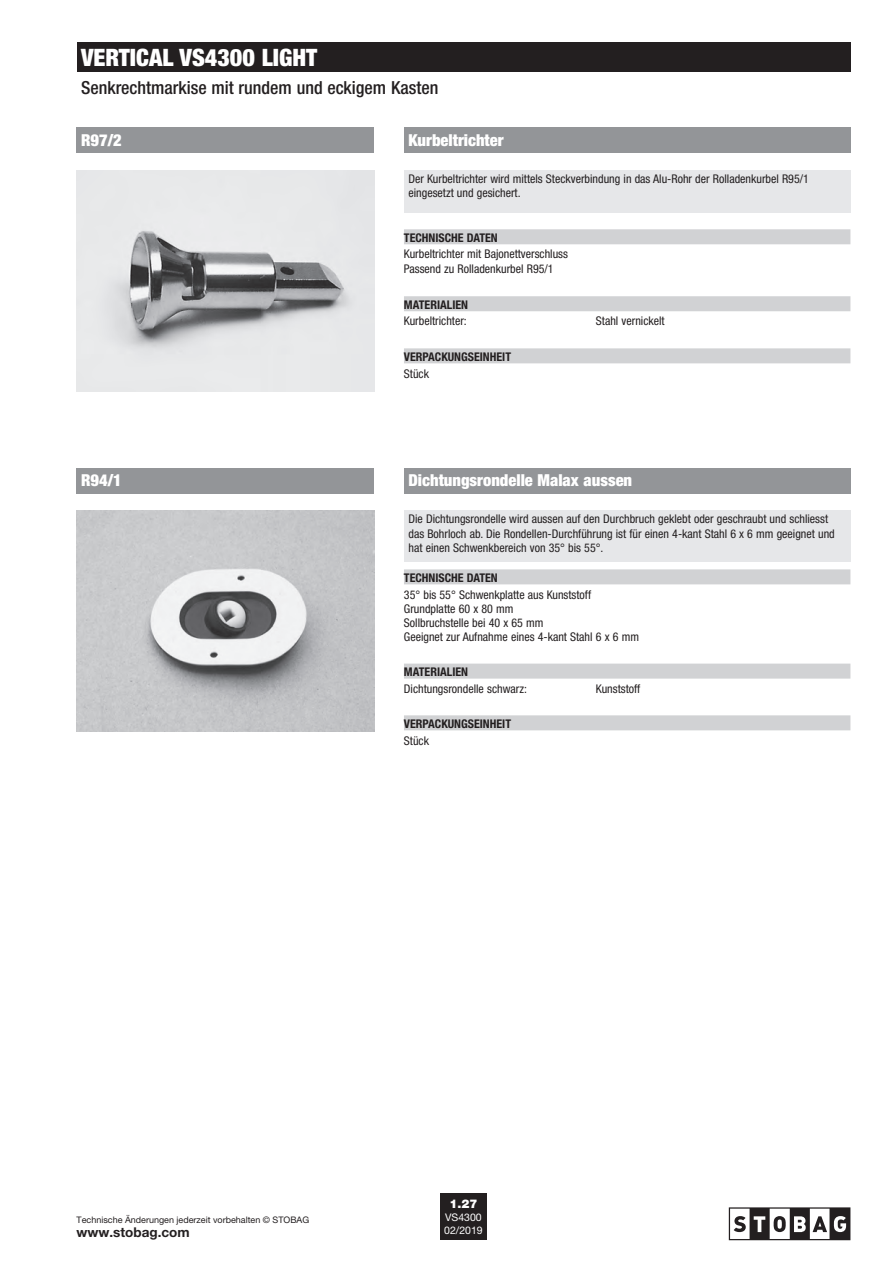
<style>
.page{position:relative;width:893px;height:1263px;background:#fff}
.page>*{position:absolute;margin:0;border:0;box-sizing:border-box;transform-origin:0 0}
.t1{font:900 condensed 24px "Helvetica Neue LT Pro";color:#fff}
.t2{font:500 condensed 18px "Helvetica Neue LT Pro";color:#231f20}
.t3{font:900 condensed 16.5px "Helvetica Neue LT Pro";color:#fff}
.t4{font:700 13.5px "Helvetica Neue LT Pro";color:#231f20}
.t5{font:condensed 12px/14.2px "Helvetica Neue LT Pro";color:#231f20}
.t6{font:700 condensed 12px "Helvetica Neue LT Pro";color:#231f20}
.t7{font:900 12px "Helvetica Neue LT Pro";color:#fff}
.t8{font:10.5px "Helvetica Neue LT Pro";color:#fff}
.t9{font:9px "Helvetica Neue LT Pro";color:#231f20}
</style>
<div class="page">
<div style="left:77px;top:43px;width:773px;height:29px;background:#231f20"></div>
<img style="left:77px;top:510px;width:297px;height:221px">
<img style="left:77px;top:170px;width:297px;height:221px">
<div style="left:404px;top:468px;width:446px;height:25px;background:#939598"></div>
<div style="left:404px;top:510px;width:446px;height:51px;background:#e6e7e9"></div>
<div style="left:404px;top:715px;width:446px;height:15px;background:#d1d2d4"></div>
<div style="left:404px;top:569px;width:446px;height:15px;background:#d1d2d4"></div>
<div style="left:404px;top:664px;width:446px;height:15px;background:#d1d2d4"></div>
<div style="left:404px;top:128px;width:446px;height:25px;background:#939598"></div>
<div style="left:404px;top:170px;width:446px;height:43px;background:#e6e7e9"></div>
<div style="left:404px;top:348px;width:446px;height:15px;background:#d1d2d4"></div>
<div style="left:404px;top:229px;width:446px;height:15px;background:#d1d2d4"></div>
<div style="left:404px;top:296px;width:446px;height:15px;background:#d1d2d4"></div>
<div style="left:440px;top:1193px;width:47px;height:47px;background:#231f20"></div>
<svg style="left:729px;top:1207px;width:121px;height:33px"></svg>
<div style="left:77px;top:468px;width:297px;height:25px;background:#939598"></div>
<div style="left:77px;top:128px;width:297px;height:25px;background:#939598"></div>
<h1 class="t1" style="left:81px;top:43px;width:238px">VERTICAL VS4300 LIGHT</h1>
<h2 class="t2" style="left:81px;top:76px;width:359px">Senkrechtmarkise mit rundem und eckigem Kasten</h2>
<h3 class="t3" style="left:81px;top:130px;width:42px">R97/2</h3>
<h3 class="t3" style="left:81px;top:470px;width:42px">R94/1</h3>
<h3 class="t3" style="left:408px;top:130px;width:97px">Kurbeltrichter</h3>
<p class="t5" style="left:408px;top:172px;width:402px">Der Kurbeltrichter wird mittels Steckverbindung in das Alu-Rohr der Rolladenkurbel R95/1 eingesetzt und gesichert.</p>
<p class="t6" style="left:404px;top:231px;width:95px">TECHNISCHE DATEN</p>
<p class="t5" style="left:404px;top:247px;width:166px">Kurbeltrichter mit Bajonettverschluss<br>Passend zu Rolladenkurbel R95/1</p>
<p class="t6" style="left:404px;top:297px;width:66px">MATERIALIEN</p>
<p class="t5" style="left:404px;top:314px;width:64px">Kurbeltrichter:</p>
<p class="t5" style="left:596px;top:314px;width:70px">Stahl vernickelt</p>
<p class="t6" style="left:404px;top:350px;width:109px">VERPACKUNGSEINHEIT</p>
<p class="t5" style="left:404px;top:366px;width:27px">Stück</p>
<h3 class="t3" style="left:408px;top:470px;width:225px">Dichtungsrondelle Malax aussen</h3>
<p class="t5" style="left:408px;top:512px;width:428px">Die Dichtungsrondelle wird aussen auf den Durchbruch geklebt oder geschraubt und schliesst das Bohrloch ab. Die Rondellen-Durchführung ist für einen 4-kant Stahl 6 x 6 mm geeignet und hat einen Schwenkbereich von 35° bis 55°.</p>
<p class="t6" style="left:404px;top:571px;width:95px">TECHNISCHE DATEN</p>
<p class="t5" style="left:404px;top:587px;width:237px">35° bis 55° Schwenkplatte aus Kunststoff Grundplatte 60 x 80 mm<br>Sollbruchstelle bei 40 x 65 mm<br>Geeignet zur Aufnahme eines 4-kant Stahl 6 x 6 mm</p>
<p class="t6" style="left:404px;top:665px;width:66px">MATERIALIEN</p>
<p class="t5" style="left:404px;top:681px;width:124px">Dichtungsrondelle schwarz:</p>
<p class="t5" style="left:596px;top:681px;width:46px">Kunststoff</p>
<p class="t6" style="left:404px;top:717px;width:109px">VERPACKUNGSEINHEIT</p>
<p class="t5" style="left:404px;top:733px;width:27px">Stück</p>
<p class="t7" style="left:449px;top:1197px;width:30px">1.27</p>
<p class="t8" style="left:445px;top:1211px;width:38px">VS4300</p>
<p class="t9" style="left:77px;top:1214px;width:234px">Technische Änderungen jederzeit vorbehalten © STOBAG</p>
<p class="t4" style="left:77px;top:1224px;width:115px">www.stobag.com</p>
<p class="t8" style="left:444px;top:1223px;width:40px">02/2019</p>
</div>
